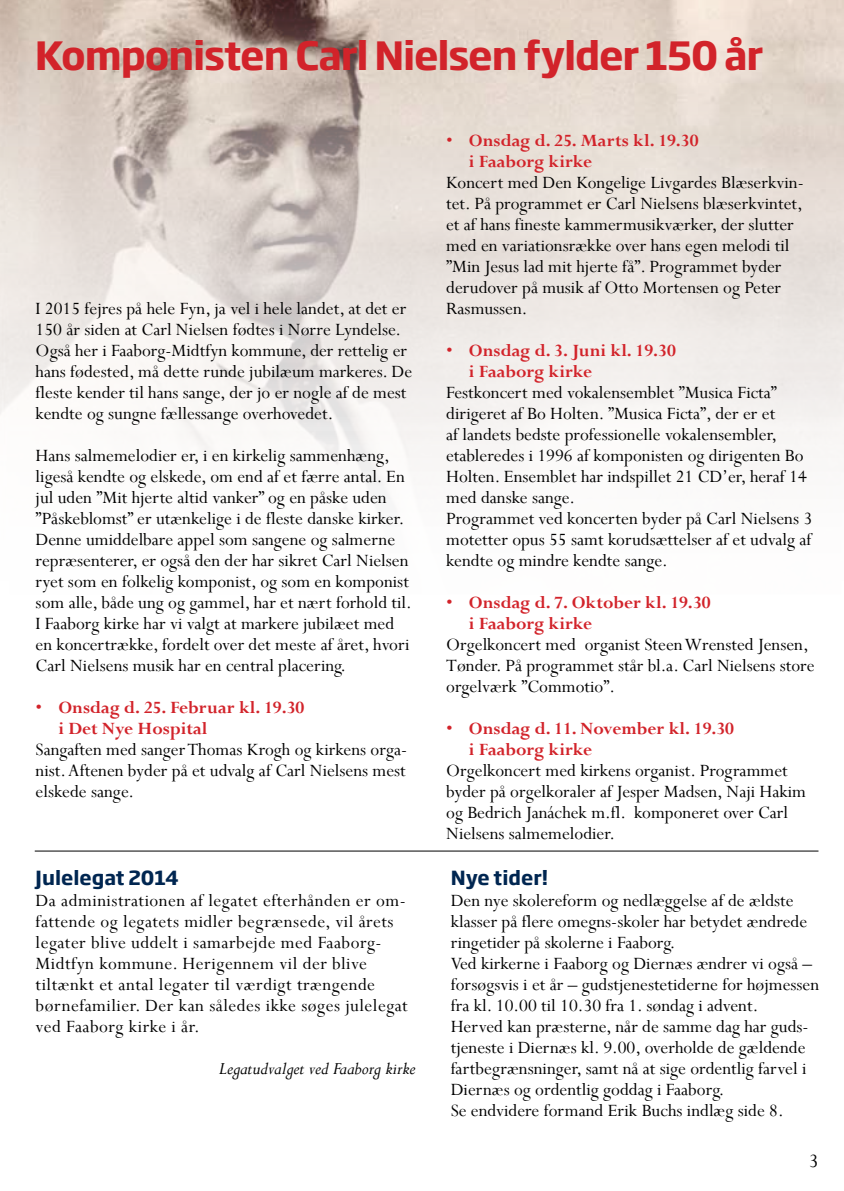
<style>
.page{position:relative;width:844px;height:1191px;background:#fff}
.page>*{position:absolute;margin:0;border:0;box-sizing:border-box;transform-origin:0 0}
.t1{font:700 38.5px "Soho Gothic Std";letter-spacing:-.03em;color:#d2232a}
.t2{font:21px "Perpetua";color:#000}
.t3{font:19.25px/21px "Perpetua";color:#000}
.t4{font:19.25px/21px "Perpetua";letter-spacing:.025em;color:#000}
.t5{font:700 19.25px/21px "Perpetua";color:#d2232a}
.t6{font:italic 19.25px "Perpetua";color:#000}
.t7{font:700 19.25px "Soho Gothic Std";color:#002651}
.s1{font-weight:400}
</style>
<div class="page">
<img style="left:0;top:0;width:843px;height:499px">
<hr style="left:35px;top:850px;width:783px;height:1px;background:#000">
<h1 class="t1" style="left:35px;top:31px;width:729px">Komponisten Carl Nielsen fylder 150 år</h1>
<p class="t3" style="left:36px;top:297px;width:378px">I 2015 fejres på hele Fyn, ja vel i hele landet, at det er 150 år siden at Carl Nielsen fødtes i Nørre Lyndelse.<br>Også her i Faaborg-Midtfyn kommune, der rettelig er hans fødested, må dette runde jubilæum markeres. De fleste kender til hans sange, der jo er nogle af de mest kendte og sungne fællessange overhovedet.</p>
<p class="t3" style="left:36px;top:444px;width:377px">Hans salmemelodier er, i en kirkelig sammenhæng, ligeså kendte og elskede, om end af et færre antal. En jul uden ”Mit hjerte altid vanker” og en påske uden ”Påskeblomst” er utænkelige i de fleste danske kirker.<br>Denne umiddelbare appel som sangene og salmerne repræsenterer, er også den der har sikret Carl Nielsen ryet som en folkelig komponist, og som en komponist som alle, både ung og gammel, har et nært forhold til.<br>I Faaborg kirke har vi valgt at markere jubilæet med en koncertrække, fordelt over det meste af året, hvori Carl Nielsens musik har en central placering.</p>
<p class="t5" style="left:58px;top:696px;width:247px;text-indent:-23px"><span class="s1">•</span> Onsdag d. 25. Februar kl. 19.30 i Det Nye Hospital</p>
<p class="t3" style="left:36px;top:738px;width:373px;text-align:justify">Sangaften med sanger Thomas Krogh og kirkens orga&shy;nist. Aftenen byder på et udvalg af Carl Nielsens mest elskede sange.</p>
<p class="t7" style="left:36px;top:865px;width:145px">Julelegat 2014</p>
<p class="t4" style="left:36px;top:889px;width:373px">Da administrationen af legatet efterhånden er om&shy;fattende og legatets midler begrænsede, vil årets legater blive uddelt i samarbejde med Faaborg-Midtfyn kommune. Herigennem vil der blive tiltænkt et antal legater til værdigt trængende børnefamilier. Der kan således ikke søges julelegat ved Faaborg kirke i år.</p>
<p class="t6" style="left:219px;top:1056px;width:198px">Legatudvalget ved Faaborg kirke</p>
<p class="t5" style="left:469px;top:130px;width:231px;text-indent:-23px"><span class="s1">•</span> Onsdag d. 25. Marts kl. 19.30 i Faaborg kirke</p>
<p class="t3" style="left:446px;top:172px;width:359px">Koncert med Den Kongelige Livgardes Blæserkvin&shy;tet. På programmet er Carl Nielsens blæserkvintet, et af hans fineste kammermusikværker, der slutter med en variationsrække over hans egen melodi til ”Min Jesus lad mit hjerte få”. Programmet byder derudover på musik af Otto Mortensen og Peter Rasmussen.</p>
<p class="t5" style="left:469px;top:340px;width:208px;text-indent:-23px"><span class="s1">•</span> Onsdag d. 3. Juni kl. 19.30 i Faaborg kirke</p>
<p class="t3" style="left:446px;top:382px;width:367px">Festkoncert med vokalensemblet ”Musica Ficta” dirigeret af Bo Holten. ”Musica Ficta”, der er et<br>af landets bedste professionelle vokalensembler, etableredes i 1996 af komponisten og dirigenten Bo Holten. Ensemblet har indspillet 21 CD’er, heraf 14 med danske sange.<br>Programmet ved koncerten byder på Carl Nielsens 3 motetter opus 55 samt korudsættelser af et udvalg af kendte og mindre kendte sange.</p>
<p class="t5" style="left:469px;top:592px;width:243px;text-indent:-23px"><span class="s1">•</span> Onsdag d. 7. Oktober kl. 19.30 i Faaborg kirke</p>
<p class="t3" style="left:446px;top:634px;width:370px">Orgelkoncert med organist SteenWrensted Jensen,<br>Tønder. På programmet står bl.a. Carl Nielsens store orgelværk ”Commotio”.</p>
<p class="t5" style="left:469px;top:718px;width:266px;text-indent:-23px"><span class="s1">•</span> Onsdag d. 11. November kl. 19.30 i Faaborg kirke</p>
<p class="t3" style="left:446px;top:760px;width:361px">Orgelkoncert med kirkens organist. Programmet byder på orgelkoraler af Jesper Madsen, Naji Hakim og Bedrich Janáchek m.fl. komponeret over Carl Nielsens salmemelodier.</p>
<p class="t7" style="left:450px;top:865px;width:99px">Nye tider!</p>
<p class="t3" style="left:450px;top:889px;width:370px">Den nye skolereform og nedlæggelse af de ældste klasser på flere omegns-skoler har betydet ændrede ringetider på skolerne i Faaborg.<br>Ved kirkerne i Faaborg og Diernæs ændrer vi også – forsøgsvis i et år – gudstjenestetiderne for højmessen fra kl. 10.00 til 10.30 fra 1. søndag i advent.<br>Herved kan præsterne, når de samme dag har guds&shy;tjeneste i Diernæs kl. 9.00, overholde de gældende fartbegrænsninger, samt nå at sige ordentlig farvel i Diernæs og ordentlig goddag i Faaborg.<br>Se endvidere formand Erik Buchs indlæg side 8.</p>
<p class="t2" style="left:808px;top:1147px;width:11px">3</p>
</div>
